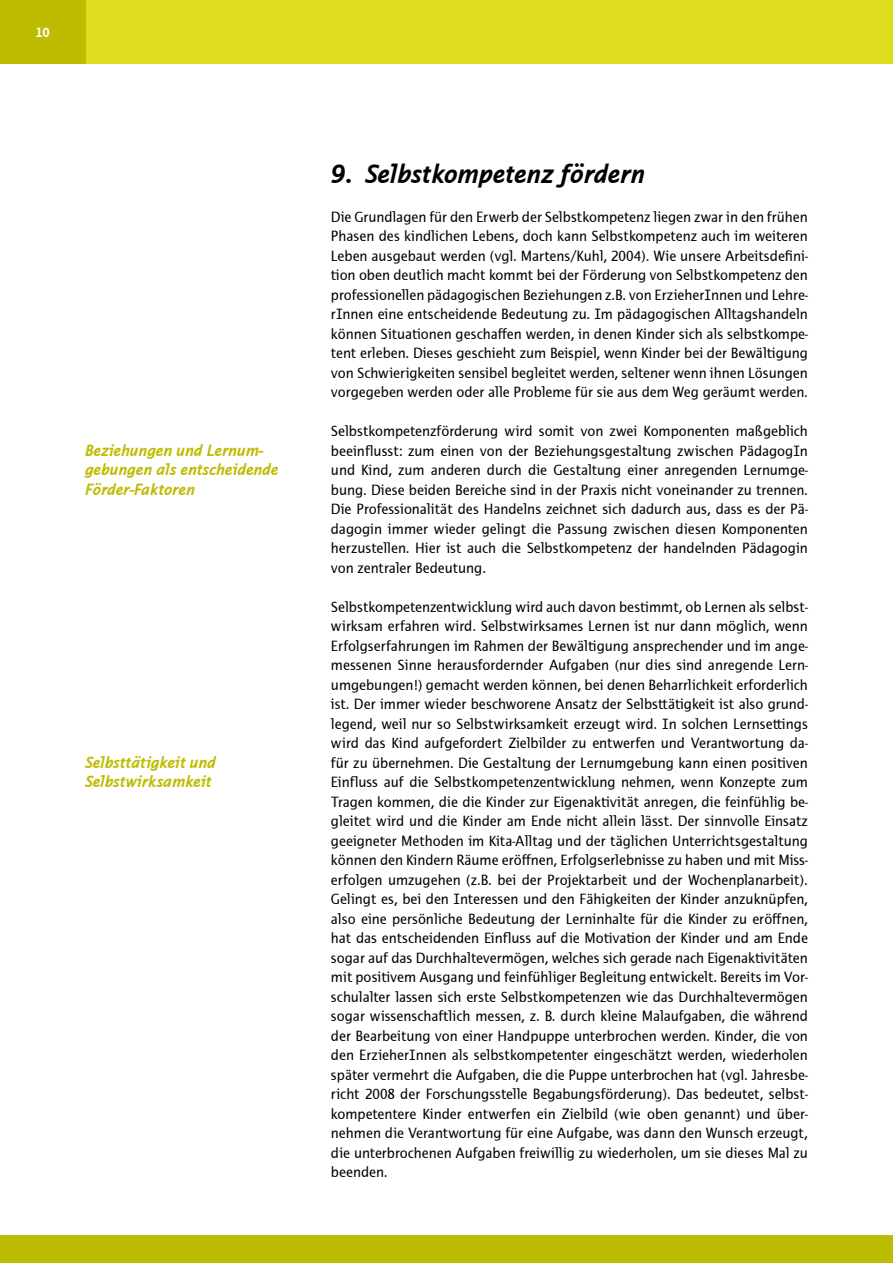
<style>
.page{position:relative;width:893px;height:1263px;background:#fff}
.page>*{position:absolute;margin:0;border:0;box-sizing:border-box;transform-origin:0 0}
.t1{font:italic 700 27px "Thordis Sans EF";letter-spacing:-.015em;color:#000}
.t2{font:italic 700 16.5px/19.5px "Thordis Sans EF";letter-spacing:-.015em;color:#bebc00}
.t3{font:15px/19.5px "Thordis Sans EF";color:#000;text-align:justify}
.t4{font:700 13.5px "Thordis Sans EF";color:#fff}
</style>
<div class="page">
<div style="left:0;top:1236px;width:893px;height:27px;background:#bebc00"></div>
<div style="left:0;top:0;width:893px;height:64px;background:#dedc1e"></div>
<div style="left:0;top:0;width:85px;height:64px;background:#bebc00"></div>
<p class="t4" style="left:35px;top:25px;width:16px">10</p>
<p class="t2" style="left:85px;top:440px;width:195px">Beziehungen und Lernum&shy;gebungen als entscheidende<br>Förder-Faktoren</p>
<p class="t2" style="left:85px;top:752px;width:133px">Selbsttätigkeit und<br>Selbstwirksamkeit</p>
<h1 class="t1" style="left:331px;top:159px;width:316px">9. Selbstkompetenz fördern</h1>
<p class="t3" style="left:331px;top:207px;width:478px">Die Grundlagen für den Erwerb der Selbstkompetenz liegen zwar in den frühen Phasen des kindlichen Lebens, doch kann Selbstkompetenz auch im weiteren Leben ausgebaut werden (vgl. Martens/Kuhl, 2004). Wie unsere Arbeitsdefini&shy;tion oben deutlich macht kommt bei der Förderung von Selbstkompetenz den professionellen pädagogischen Beziehungen z.B. von ErzieherInnen und Lehre&shy;rInnen eine entscheidende Bedeutung zu. Im pädagogischen Alltagshandeln können Situationen geschaffen werden, in denen Kinder sich als selbstkompe&shy;tent erleben. Dieses geschieht zum Beispiel, wenn Kinder bei der Bewältigung von Schwierigkeiten sensibel begleitet werden, seltener wenn ihnen Lösungen vorgegeben werden oder alle Probleme für sie aus dem Weg geräumt werden.</p>
<p class="t3" style="left:331px;top:421px;width:478px">Selbstkompetenzförderung wird somit von zwei Komponenten maßgeblich beeinflusst: zum einen von der Beziehungsgestaltung zwischen PädagogIn und Kind, zum anderen durch die Gestaltung einer anregenden Lernumge&shy;bung. Diese beiden Bereiche sind in der Praxis nicht voneinander zu trennen.<br>Die Professionalität des Handelns zeichnet sich dadurch aus, dass es der Pä&shy;dagogin immer wieder gelingt die Passung zwischen diesen Komponenten herzustellen. Hier ist auch die Selbstkompetenz der handelnden Pädagogin von zentraler Bedeutung.</p>
<p class="t3" style="left:331px;top:597px;width:478px">Selbstkompetenzentwicklung wird auch davon bestimmt, ob Lernen als selbst&shy;wirksam erfahren wird. Selbstwirksames Lernen ist nur dann möglich, wenn Erfolgserfahrungen im Rahmen der Bewältigung ansprechender und im ange&shy;messenen Sinne herausfordernder Aufgaben (nur dies sind anregende Lern&shy;umgebungen!) gemacht werden können, bei denen Beharrlichkeit erforderlich ist. Der immer wieder beschworene Ansatz der Selbsttätigkeit ist also grund&shy;legend, weil nur so Selbstwirksamkeit erzeugt wird. In solchen Lernsettings wird das Kind aufgefordert Zielbilder zu entwerfen und Verantwortung da&shy;für zu übernehmen. Die Gestaltung der Lernumgebung kann einen positiven Einfluss auf die Selbstkompetenzentwicklung nehmen, wenn Konzepte zum Tragen kommen, die die Kinder zur Eigenaktivität anregen, die feinfühlig be&shy;gleitet wird und die Kinder am Ende nicht allein lässt. Der sinnvolle Einsatz geeigneter Methoden im Kita-Alltag und der täglichen Unterrichtsgestaltung können den Kindern Räume eröffnen, Erfolgserlebnisse zu haben und mit Miss&shy;erfolgen umzugehen (z.B. bei der Projektarbeit und der Wochenplanarbeit).<br>Gelingt es, bei den Interessen und den Fähigkeiten der Kinder anzuknüpfen, also eine persönliche Bedeutung der Lerninhalte für die Kinder zu eröffnen, hat das entscheidenden Einfluss auf die Motivation der Kinder und am Ende sogar auf das Durchhaltevermögen, welches sich gerade nach Eigenaktivitäten mit positivem Ausgang und feinfühliger Begleitung entwickelt. Bereits im Vor&shy;schulalter lassen sich erste Selbstkompetenzen wie das Durchhaltevermögen sogar wissenschaftlich messen, z. B. durch kleine Malaufgaben, die während der Bearbeitung von einer Handpuppe unterbrochen werden. Kinder, die von den ErzieherInnen als selbstkompetenter eingeschätzt werden, wiederholen später vermehrt die Aufgaben, die die Puppe unterbrochen hat (vgl. Jahresbe&shy;richt 2008 der Forschungsstelle Begabungsförderung). Das bedeutet, selbst&shy;kompetentere Kinder entwerfen ein Zielbild (wie oben genannt) und über&shy;nehmen die Verantwortung für eine Aufgabe, was dann den Wunsch erzeugt, die unterbrochenen Aufgaben freiwillig zu wiederholen, um sie dieses Mal zu beenden.</p>
</div>
